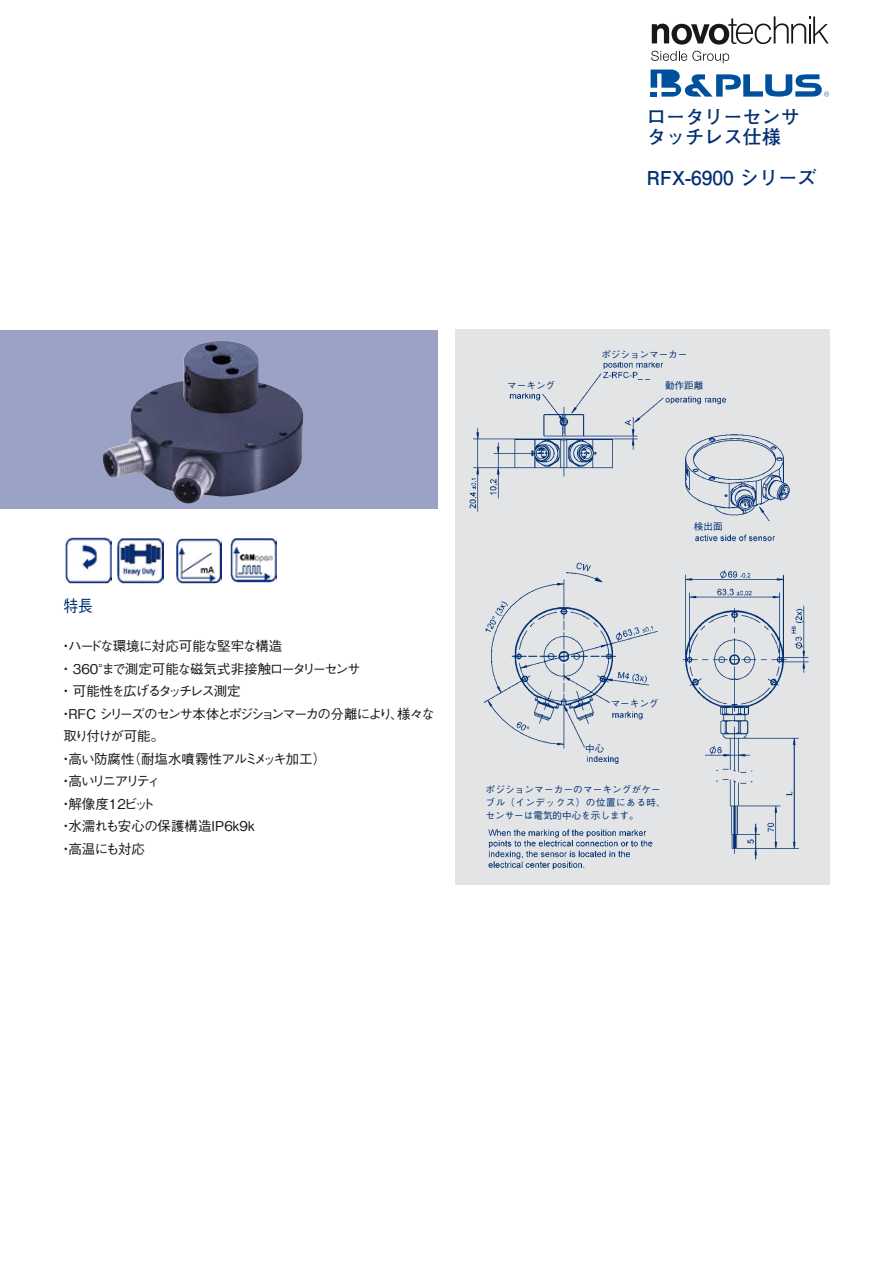
<style>
.page{position:relative;width:893px;height:1263px;background:#fff}
.page>*{position:absolute;margin:0;border:0;box-sizing:border-box;transform-origin:0 0}
.t1{font:700 19.2px/20.2px "Futo Go B101 Pro";color:#002f73}
.t2{font:500 16.5px "Gothic BBB Pro";color:#002f73;scale:.9 1}
.t3{font:500 13.5px "Gothic BBB Pro";letter-spacing:-.08em;color:#1a171c}
.t4{font:500 13.5px "Gothic BBB Pro";letter-spacing:-.135em;color:#1a171c}
.t5{font:500 13.5px "Gothic BBB Pro";color:#1a171c}
.t6{font:500 13.5px "Gothic BBB Pro";letter-spacing:-.035em;color:#1a171c}
.t7{font:500 13.5px "Gothic BBB Pro";letter-spacing:-.115em;color:#1a171c}
.t8{font:500 13.5px "Gothic BBB Pro";letter-spacing:-.195em;color:#1a171c}
.t9{font:500 13.5px "Gothic BBB Pro";letter-spacing:-.11em;color:#1a171c}
.t10{font:500 9.6px/12.8px "Gothic BBB Pro";letter-spacing:.02em;color:#002f73}
.t11{font:500 9.6px "Gothic BBB Pro";color:#002f73}
</style>
<div class="page">
<svg style="left:652px;top:16px;width:177px;height:29px"></svg>
<svg style="left:651px;top:51px;width:78px;height:12px"></svg>
<svg style="left:651px;top:70px;width:178px;height:27px"></svg>
<div style="left:0;top:330px;width:438px;height:178px;background:#9aa3c6"></div>
<img style="left:102px;top:381px;width:202px;height:122px">
<img style="left:183px;top:341px;width:77px;height:74px">
<img style="left:117px;top:538px;width:47px;height:46px">
<img style="left:65px;top:537px;width:46px;height:46px">
<img style="left:176px;top:538px;width:46px;height:46px">
<img style="left:230px;top:538px;width:46px;height:45px">
<img style="left:455px;top:330px;width:372px;height:555px">
<div style="left:601px;top:350px;width:128px;height:11px;background:#e3e4e5"></div>
<div style="left:694px;top:522px;width:89px;height:11px;background:#e3e4e5"></div>
<div style="left:507px;top:381px;width:63px;height:11px;background:#e3e4e5"></div>
<div style="left:665px;top:381px;width:63px;height:11px;background:#e3e4e5"></div>
<div style="left:611px;top:698px;width:62px;height:11px;background:#e3e4e5"></div>
<div style="left:585px;top:743px;width:63px;height:11px;background:#e3e4e5"></div>
<div style="left:486px;top:785px;width:175px;height:42px;background:#e3e4e5"></div>
<h1 class="t1" style="left:647px;top:104px;width:155px">ロータリーセンサタッチレス仕様</h1>
<h1 class="t1" style="left:647px;top:165px;width:171px">RFX-6900 シリーズ</h1>
<h2 class="t2" style="left:63px;top:592px;width:34px">特長</h2>
<h3 class="t3" style="left:59px;top:635px;width:225px">・ハードな環境に対応可能な堅牢な構造</h3>
<h3 class="t3" style="left:59px;top:658px;width:303px">・ 360°まで測定可能な磁気式非接触ロータリーセンサ</h3>
<h3 class="t7" style="left:59px;top:680px;width:183px">・ 可能性を広げるタッチレス測定</h3>
<h3 class="t4" style="left:59px;top:703px;width:377px">・RFC シリーズのセンサ本体とポジションマーカの分離により、様々な</h3>
<h3 class="t9" style="left:63px;top:725px;width:102px">取り付けが可能。</h3>
<h3 class="t6" style="left:59px;top:748px;width:269px">・高い防腐性（耐塩水噴霧性アルミメッキ加工）</h3>
<h3 class="t8" style="left:59px;top:770px;width:103px">・高いリニアリティ</h3>
<h3 class="t5" style="left:59px;top:793px;width:97px">・解像度12ビット</h3>
<h3 class="t5" style="left:59px;top:815px;width:197px">・水濡れも安心の保護構造IP6k9k</h3>
<h3 class="t3" style="left:59px;top:838px;width:87px">・高温にも対応</h3>
<p class="t11" style="left:601px;top:347px;width:88px">ポジションマーカー</p>
<p class="t11" style="left:507px;top:378px;width:49px">マーキング</p>
<p class="t11" style="left:665px;top:378px;width:40px">動作距離</p>
<p class="t11" style="left:694px;top:519px;width:30px">検出面</p>
<p class="t11" style="left:611px;top:695px;width:49px">マーキング</p>
<p class="t11" style="left:585px;top:740px;width:21px">中心</p>
<p class="t10" style="left:486px;top:782px;width:181px">ポジションマーカーのマーキングがケーブル（インデックス）の位置にある時、センサーは電気的中心を示します。</p>
</div>
